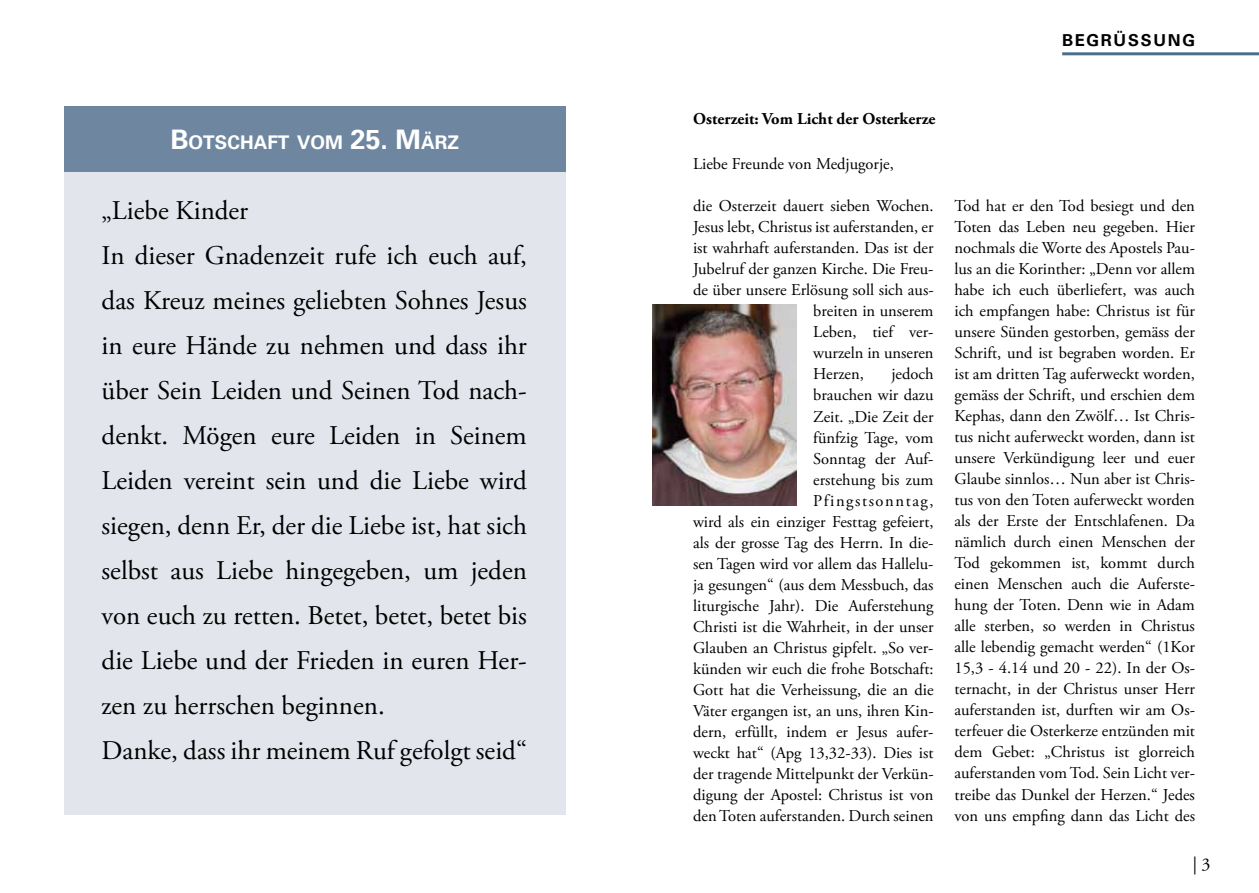
<style>
.page{position:relative;width:1259px;height:893px;background:#fff}
.page>*{position:absolute;margin:0;border:0;box-sizing:border-box;transform-origin:0 0}
.t1{font:27px/45px "Adobe Garamond Pro";color:#000}
.t2{font:700 18.9px "Univers";color:#fff}
.t3{font:18px "Adobe Garamond Pro";color:#000}
.t4{font:16.5px/21px "Adobe Garamond Pro";color:#000;text-align:justify}
.t5{font:700 16.5px "Adobe Garamond Pro";color:#000}
.t6{font:700 16.5px "Univers";letter-spacing:.1em;color:#000}
.s1{font-size:27px}
</style>
<div class="page">
<hr style="left:1062px;top:52px;width:197px;height:3px;background:#4d6e8a">
<div style="left:64px;top:106px;width:502px;height:708px;background:#e2e6ec"></div>
<div style="left:64px;top:106px;width:502px;height:66px;background:#6e869f"></div>
<img style="left:652px;top:304px;width:144px;height:201px">
<p class="t2" style="left:170px;top:131px;width:290px"><span class="s1">B</span>OTSCHAFT VOM <span class="s1">25. M</span>ÄRZ</p>
<p class="t5" style="left:693px;top:109px;width:244px">Osterzeit: Vom Licht der Osterkerze</p>
<p class="t6" style="left:1062px;top:30px;width:135px">BEGRÜSSUNG</p>
<p class="t4" style="left:693px;top:154px;width:202px">Liebe Freunde von Medjugorje,</p>
<p class="t4" style="left:693px;top:196px;width:242px">die Osterzeit dauert sieben Wochen.</p>
<p class="t4" style="left:693px;top:217px;width:242px">Jesus lebt, Christus ist auferstanden, er</p>
<p class="t4" style="left:693px;top:238px;width:242px">ist wahrhaft auferstanden. Das ist der</p>
<p class="t4" style="left:693px;top:259px;width:242px">Jubelruf der ganzen Kirche. Die Freu-</p>
<p class="t4" style="left:693px;top:280px;width:242px">de über unsere Erlösung soll sich aus-</p>
<p class="t4" style="left:813px;top:301px;width:122px">breiten in unserem</p>
<p class="t4" style="left:813px;top:322px;width:122px">Leben, tief ver-</p>
<p class="t4" style="left:813px;top:343px;width:122px">wurzeln in unseren</p>
<p class="t4" style="left:813px;top:364px;width:52px">Herzen,</p>
<p class="t1" style="left:102px;top:189px;width:427px">„Liebe Kinder<br>In dieser Gnadenzeit rufe ich euch auf, das Kreuz meines geliebten Sohnes Jesus in eure Hände zu nehmen und dass ihr über Sein Leiden und Seinen Tod nach&shy;denkt. Mögen eure Leiden in Seinem Leiden vereint sein und die Liebe wird siegen, denn Er, der die Liebe ist, hat sich selbst aus Liebe hingegeben, um jeden von euch zu retten. Betet, betet, betet bis die Liebe und der Frieden in euren Her&shy;zen zu herrschen beginnen.<br>Danke, dass ihr meinem Ruf gefolgt seid“</p>
<p class="t4" style="left:954px;top:196px;width:242px">Tod hat er den Tod besiegt und den Toten das Leben neu gegeben. Hier nochmals die Worte des Apostels Pau&shy;lus an die Korinther: „Denn vor allem habe ich euch überliefert, was auch ich empfangen habe: Christus ist für unsere Sünden gestorben, gemäss der Schrift, und ist begraben worden. Er ist am dritten Tag auferweckt worden, gemäss der Schrift, und erschien dem Kephas, dann den Zwölf… Ist Chris&shy;tus nicht auferweckt worden, dann ist unsere Verkündigung leer und euer Glaube sinnlos… Nun aber ist Chris&shy;tus von den Toten auferweckt worden als der Erste der Entschlafenen. Da nämlich durch einen Menschen der Tod gekommen ist, kommt durch einen Menschen auch die Auferste&shy;hung der Toten. Denn wie in Adam alle sterben, so werden in Christus alle lebendig gemacht werden“ (1Kor 15,3 - 4.14 und 20 - 22). In der Os&shy;ternacht, in der Christus unser Herr auferstanden ist, durften wir am Os&shy;terfeuer die Osterkerze entzünden mit dem Gebet: „Christus ist glorreich auferstanden vom Tod. Sein Licht ver&shy;treibe das Dunkel der Herzen.“ Jedes von uns empfing dann das Licht des</p>
<p class="t4" style="left:693px;top:364px;width:242px;text-align:right">jedoch<br>brauchen wir dazu<br>Zeit. „Die Zeit der<br>fünfzig Tage, vom<br>Sonntag der Auf-<br>erstehung bis zum<br>Pfingstsonntag,<br>wird als ein einziger Festtag gefeiert, als der grosse Tag des Herrn. In die&shy;sen Tagen wird vor allem das Hallelu&shy;ja gesungen“ (aus dem Messbuch, das liturgische Jahr). Die Auferstehung<br>Christi ist die Wahrheit, in der unser<br>Glauben an Christus gipfelt. „So ver&shy;künden wir euch die frohe Botschaft:<br>Gott hat die Verheissung, die an die<br>Väter ergangen ist, an uns, ihren Kin&shy;dern, erfüllt, indem er Jesus aufer&shy;weckt hat“ (Apg 13,32-33). Dies ist der tragende Mittelpunkt der Verkün&shy;digung der Apostel: Christus ist von den Toten auferstanden. Durch seinen</p>
<p class="t3" style="left:1192px;top:853px;width:19px">| 3</p>
</div>
